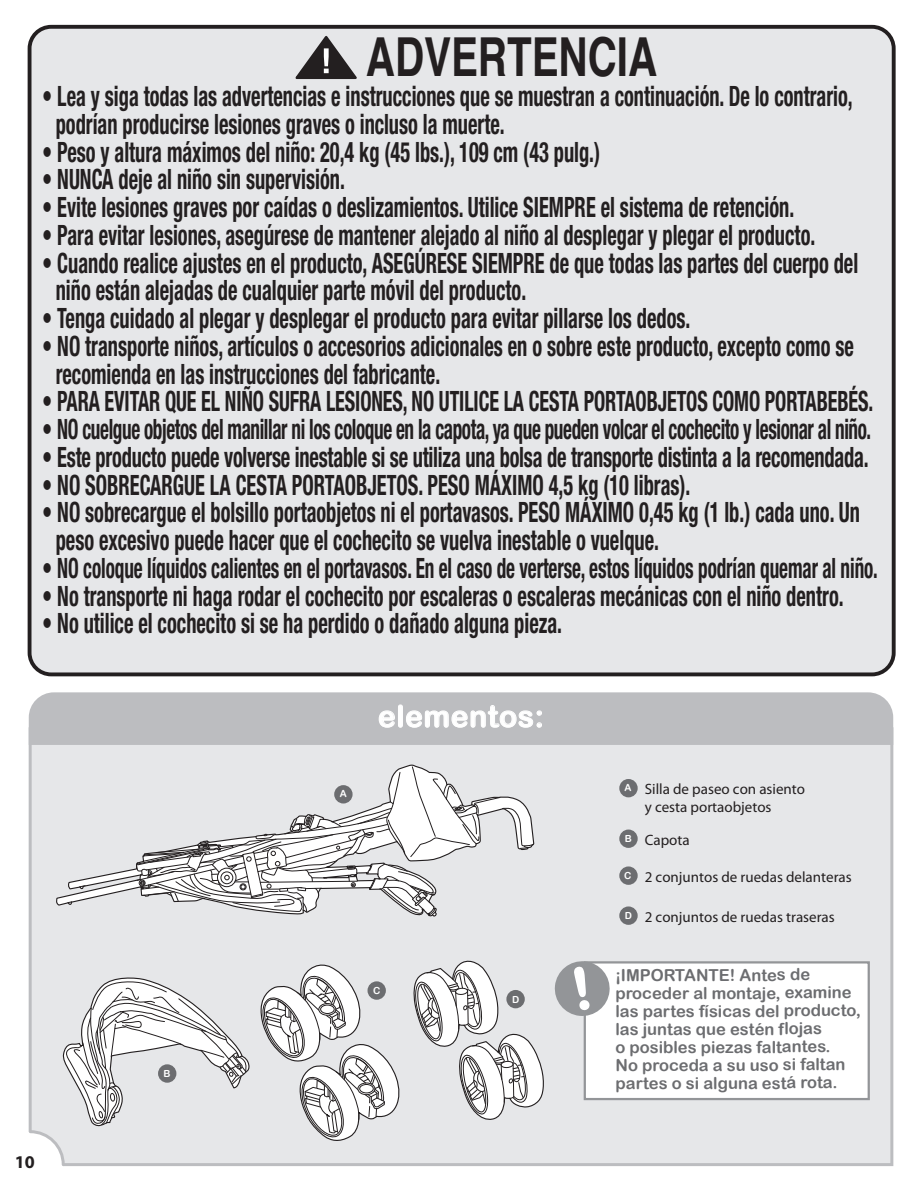
<style>
.page{position:relative;width:918px;height:1188px;background:#fff}
.page>*{position:absolute;margin:0;border:0;box-sizing:border-box;transform-origin:0 0}
.t1{font:700 53.7px "Helvetica";color:#231f20;scale:.75 1}
.t2{font:30px "Arial Rounded MT Bold";letter-spacing:.02em;color:#fff}
.t3{font:700 condensed 28.05px/27.8px "Helvetica Neue";color:#231f20;scale:.73 1}
.t4{font:700 condensed 28.05px "Helvetica Neue";letter-spacing:-.02em;color:#231f20;scale:.73 1}
.t5{font:700 18px "Myriad Pro";color:#231f20}
.t6{font:16.5px/18px "Arial Rounded MT Bold";color:#6c6d70}
.t7{font:15px/18px "Myriad Pro";color:#231f20}
.t8{font:9.75px "Arial Rounded MT Bold";color:#fff}
</style>
<div class="page">
<div style="left:30px;top:27px;width:864px;height:647px;background:#e6e7e9;border-radius:22px"></div>
<div style="left:28px;top:25px;width:868px;height:651px;border:4px solid #231f20;border-radius:22px"></div>
<svg style="left:295px;top:35px;width:62px;height:44px"></svg>
<div style="left:29px;top:727px;width:864px;height:439px;background:#e6e7e9;border:3px solid #bcbdc0"></div>
<div style="left:29px;top:692px;width:864px;height:53px;background:#bcbdc0"></div>
<div style="left:584px;top:961px;width:286px;height:139px;background:#fff;border:2px solid #939598"></div>
<svg style="left:379px;top:705px;width:163px;height:23px"></svg>
<svg style="left:413px;top:960px;width:131px;height:160px"></svg>
<svg style="left:260px;top:964px;width:140px;height:177px"></svg>
<svg style="left:56px;top:764px;width:479px;height:153px"></svg>
<svg style="left:79px;top:885px;width:7px;height:2px"></svg>
<svg style="left:136px;top:766px;width:398px;height:150px"></svg>
<svg style="left:28px;top:974px;width:223px;height:192px"></svg>
<div style="left:619px;top:779px;width:19px;height:18px;background:#6c6d70;border-radius:50%"></div>
<div style="left:619px;top:830px;width:19px;height:18px;background:#6c6d70;border-radius:50%"></div>
<div style="left:619px;top:866px;width:19px;height:19px;background:#6c6d70;border-radius:50%"></div>
<div style="left:619px;top:906px;width:19px;height:19px;background:#6c6d70;border-radius:50%"></div>
<svg style="left:554px;top:961px;width:57px;height:56px"></svg>
<h1 class="t1" style="left:366px;top:14px;width:390px">ADVERTENCIA</h1>
<p class="t3" style="left:56px;top:82px;width:1093px;text-indent:-14px">• Lea y siga todas las advertencias e instrucciones que se muestran a continuación. De lo contrario, podrían producirse lesiones graves o incluso la muerte.</p>
<p class="t3" style="left:42px;top:137px;width:766px">• Peso y altura máximos del niño: 20,4 kg (45 lbs.), 109 cm (43 pulg.)</p>
<p class="t3" style="left:42px;top:165px;width:416px">• NUNCA deje al niño sin supervisión.</p>
<p class="t3" style="left:42px;top:193px;width:1032px">• Evite lesiones graves por caídas o deslizamientos. Utilice SIEMPRE el sistema de retención.</p>
<p class="t3" style="left:42px;top:221px;width:1061px">• Para evitar lesiones, asegúrese de mantener alejado al niño al desplegar y plegar el producto.</p>
<p class="t3" style="left:56px;top:248px;width:1101px;text-indent:-14px">• Cuando realice ajustes en el producto, ASEGÚRESE SIEMPRE de que todas las partes del cuerpo del niño están alejadas de cualquier parte móvil del producto.</p>
<p class="t3" style="left:42px;top:304px;width:890px">• Tenga cuidado al plegar y desplegar el producto para evitar pillarse los dedos.</p>
<p class="t3" style="left:56px;top:332px;width:1095px;text-indent:-14px">• NO transporte niños, artículos o accesorios adicionales en o sobre este producto, excepto como se recomienda en las instrucciones del fabricante.</p>
<p class="t3" style="left:42px;top:387px;width:1140px">• PARA EVITAR QUE EL NIÑO SUFRA LESIONES, NO UTILICE LA CESTA PORTAOBJETOS COMO PORTABEBÉS.</p>
<p class="t4" style="left:42px;top:412px;width:1137px">• NO cuelgue objetos del manillar ni los coloque en la capota, ya que pueden volcar el cochecito y lesionar al niño.</p>
<p class="t3" style="left:42px;top:443px;width:1134px">• Este producto puede volverse inestable si se utiliza una bolsa de transporte distinta a la recomendada.</p>
<p class="t3" style="left:42px;top:470px;width:890px">• NO SOBRECARGUE LA CESTA PORTAOBJETOS. PESO MÁXIMO 4,5 kg (10 libras).</p>
<p class="t3" style="left:56px;top:498px;width:1103px;text-indent:-14px">• NO sobrecargue el bolsillo portaobjetos ni el portavasos. PESO MÁXIMO 0,45 kg (1 lb.) cada uno. Un peso excesivo puede hacer que el cochecito se vuelva inestable o vuelque.</p>
<p class="t3" style="left:42px;top:554px;width:1146px">• NO coloque líquidos calientes en el portavasos. En el caso de verterse, estos líquidos podrían quemar al niño.</p>
<p class="t3" style="left:42px;top:581px;width:1099px">• No transporte ni haga rodar el cochecito por escaleras o escaleras mecánicas con el niño dentro.</p>
<p class="t3" style="left:42px;top:609px;width:714px">• No utilice el cochecito si se ha perdido o dañado alguna pieza.</p>
<p class="t5" style="left:15px;top:1152px;width:21px">10</p>
<p class="t8" style="left:164px;top:1068px;width:9px">B</p>
<p class="t8" style="left:340px;top:788px;width:9px">A</p>
<p class="t2" style="left:378px;top:698px;width:168px">elementos:</p>
<p class="t8" style="left:373px;top:985px;width:9px">C</p>
<p class="t8" style="left:512px;top:994px;width:9px">D</p>
<p class="t8" style="left:625px;top:782px;width:9px">A</p>
<p class="t7" style="left:645px;top:780px;width:162px">Silla de paseo con asiento y cesta portaobjetos</p>
<p class="t7" style="left:625px;top:832px;width:66px"><sup>B</sup> Capota</p>
<p class="t7" style="left:624px;top:869px;width:229px"><sup>C</sup> 2 conjuntos de ruedas delanteras</p>
<p class="t7" style="left:625px;top:909px;width:212px"><sup>D</sup> 2 conjuntos de ruedas traseras</p>
<p class="t6" style="left:615px;top:966px;width:247px">¡IMPORTANTE! Antes de proceder al montaje, examine las partes físicas del producto, las juntas que estén flojas<br>o posibles piezas faltantes.<br>No proceda a su uso si faltan partes o si alguna está rota.</p>
</div>
